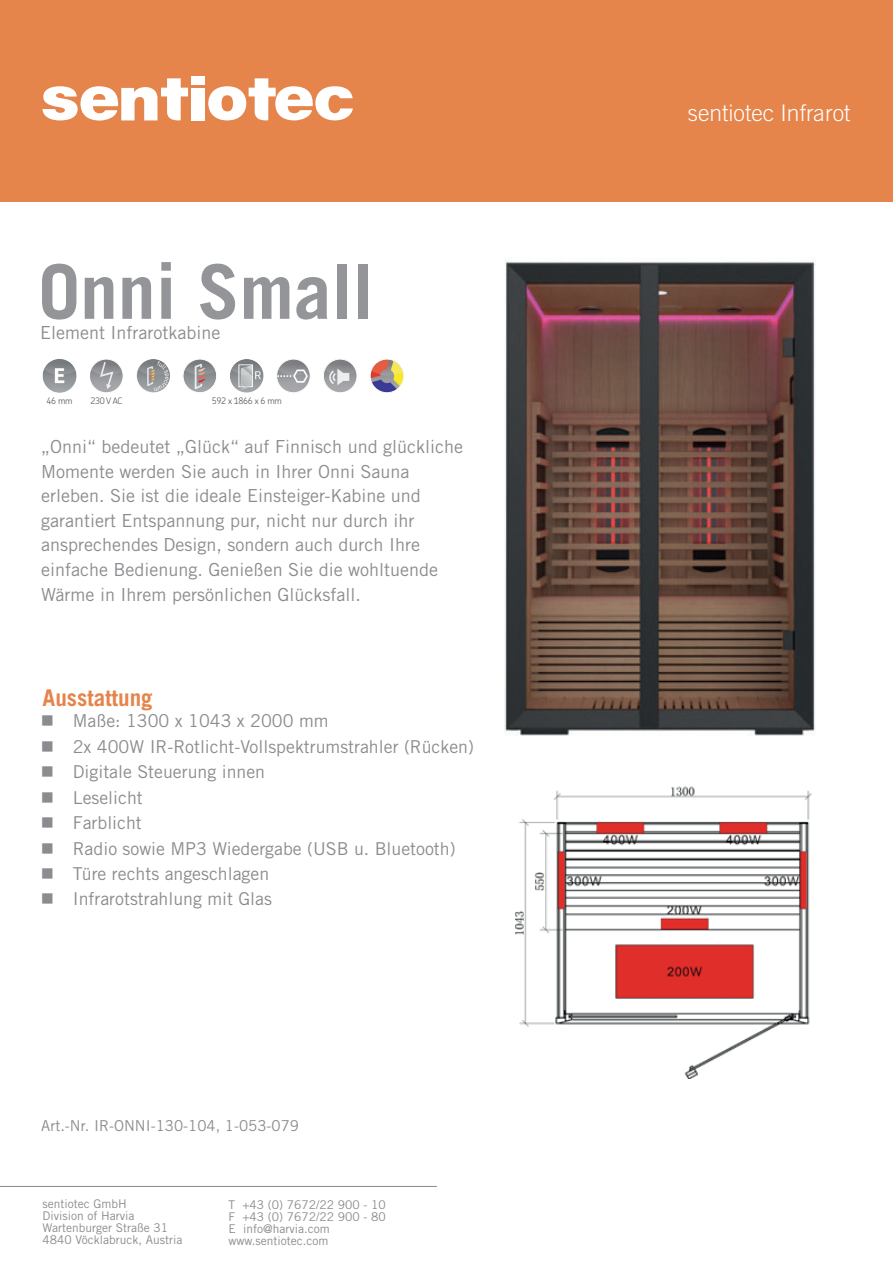
<style>
.page{position:relative;width:893px;height:1263px;background:#fff}
.page>*{position:absolute;margin:0;border:0;box-sizing:border-box;transform-origin:0 0}
.t1{font:700 75.45px "Trade Gothic LT Com";color:#939598}
.t2{font:700 23.1px "Trade Gothic LT Com";color:#e5844b}
.t3{font:300 22.8px "Trade Gothic LT Com";color:#fff}
.t4{font:18px/24.6px "Trade Gothic LT Std";color:#8a8c8f}
.t5{font:17.7px "Trade Gothic LT Std";color:#8a8c8f}
.t6{font:15px "Trade Gothic LT Std";color:#8a8c8f}
.t7{font:12px/12px "Trade Gothic LT Std";color:#8a8c8f}
.t8{font:300 9px "Chevin Pro";letter-spacing:-.04em;color:#57585a}
</style>
<div class="page">
<hr style="left:0;top:1186px;width:437px;height:1px;background:#8a8c8f">
<img style="left:504px;top:259px;width:311px;height:477px">
<img style="left:516px;top:786px;width:296px;height:292px">
<div style="left:0;top:0;width:893px;height:202px;background:#e5844b"></div>
<svg style="left:43px;top:78px;width:145px;height:43px"></svg>
<svg style="left:208px;top:78px;width:145px;height:43px"></svg>
<div style="left:192px;top:88px;width:13px;height:32px;background:#fff"></div>
<div style="left:192px;top:76px;width:13px;height:8px;background:#fff"></div>
<img style="left:183px;top:359px;width:34px;height:34px;border-radius:17px">
<div style="left:183px;top:359px;width:34px;height:34px;border:1px solid #fff;border-radius:50%"></div>
<img style="left:136px;top:359px;width:34px;height:34px;border-radius:17px">
<img style="left:370px;top:359px;width:34px;height:34px;border-radius:17px">
<div style="left:370px;top:359px;width:34px;height:34px;border:1px solid #fff;border-radius:50%"></div>
<img style="left:323px;top:359px;width:34px;height:34px;border-radius:17px">
<div style="left:323px;top:359px;width:34px;height:34px;border:1px solid #fff;border-radius:50%"></div>
<img style="left:43px;top:359px;width:34px;height:34px;border-radius:17px">
<img style="left:230px;top:359px;width:34px;height:34px;border-radius:17px">
<img style="left:89px;top:359px;width:34px;height:34px;border-radius:17px">
<div style="left:89px;top:359px;width:34px;height:34px;border:1px solid #fff;border-radius:50%"></div>
<img style="left:276px;top:359px;width:34px;height:34px;border-radius:17px">
<div style="left:276px;top:359px;width:34px;height:34px;border:1px solid #fff;border-radius:50%"></div>
<h1 class="t1" style="left:38px;top:246px;width:337px">Onni Small</h1>
<p class="t4" style="left:40px;top:320px;width:182px">Element Infrarotkabine</p>
<p class="t8" style="left:47px;top:395px;width:27px">46 mm</p>
<p class="t8" style="left:91px;top:395px;width:33px">230 V AC</p>
<p class="t8" style="left:212px;top:395px;width:72px">592 x 1866 x 6 mm</p>
<p class="t4" style="left:41px;top:434px;width:424px">„Onni“ bedeutet „Glück“ auf Finnisch und glückliche Momente werden Sie auch in Ihrer Onni Sauna erleben. Sie ist die ideale Einsteiger-Kabine und garantiert Entspannung pur, nicht nur durch ihr ansprechendes Design, sondern auch durch Ihre einfache Bedienung. Genießen Sie die wohltuende Wärme in Ihrem persönlichen Glücksfall.</p>
<p class="t2" style="left:43px;top:683px;width:112px">Ausstattung</p>
<p class="t5" style="left:41px;top:710px;width:289px">■ Maße: 1300 x 1043 x 2000 mm</p>
<p class="t5" style="left:41px;top:736px;width:435px">■ 2x 400W IR-Rotlicht-Vollspektrumstrahler (Rücken)</p>
<p class="t5" style="left:41px;top:761px;width:226px">■ Digitale Steuerung innen</p>
<p class="t5" style="left:41px;top:787px;width:103px">■ Leselicht</p>
<p class="t5" style="left:41px;top:812px;width:103px">■ Farblicht</p>
<p class="t5" style="left:41px;top:837px;width:416px">■ Radio sowie MP3 Wiedergabe (USB u. Bluetooth)</p>
<p class="t5" style="left:41px;top:863px;width:230px">■ Türe rechts angeschlagen</p>
<p class="t5" style="left:41px;top:888px;width:233px">■ Infrarotstrahlung mit Glas</p>
<p class="t6" style="left:41px;top:1116px;width:259px">Art.-Nr. IR-ONNI-130-104, 1-053-079</p>
<p class="t7" style="left:43px;top:1197px;width:142px">sentiotec GmbH<br>Division of Harvia<br>Wartenburger Straße 31<br>4840 Vöcklabruck, Austria</p>
<p class="t7" style="left:228px;top:1198px;width:159px">T +43 (0) 7672/22 900 - 10<br>F +43 (0) 7672/22 900 - 80<br>E info@harvia.com www.sentiotec.com</p>
<p class="t3" style="left:688px;top:99px;width:164px">sentiotec Infrarot</p>
</div>
